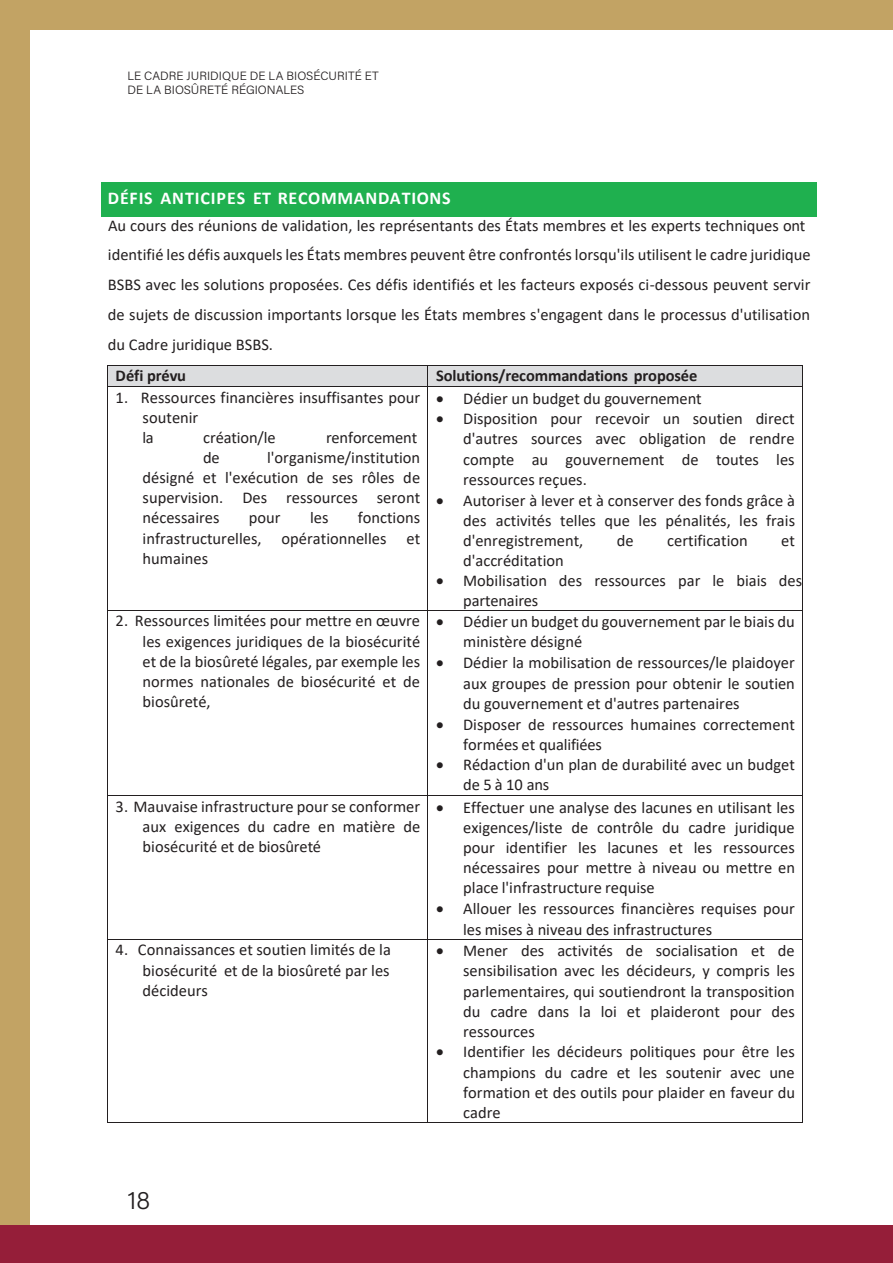
<style>
.page{position:relative;width:893px;height:1263px;background:#fff}
.page>*{position:absolute;margin:0;border:0;box-sizing:border-box;transform-origin:0 0}
.t1{font:300 25.5px "Acumin Pro";color:#231f20}
.t2{font:700 18px "Calibri";letter-spacing:.04em;color:#fff}
.t3{font:16.5px/20.1px "Calibri";color:#231f20;text-align:justify}
.t4{font:700 16.5px "Calibri";letter-spacing:-.01em;color:#231f20}
.t5{font:300 12px/14.4px "Acumin Pro";color:#231f20}
</style>
<div class="page">
<div style="left:0;top:0;width:30px;height:1235px;background:#c2a364"></div>
<div style="left:0;top:1225px;width:893px;height:38px;background:#951e39"></div>
<div style="left:0;top:0;width:893px;height:30px;background:#c2a364"></div>
<div style="left:108px;top:366px;width:319px;height:20px;background:#dcdddf"></div>
<div style="left:428px;top:366px;width:374px;height:20px;background:#dcdddf"></div>
<hr style="left:108px;top:365px;width:320px;height:1px;background:#231f20">
<hr style="left:428px;top:365px;width:374px;height:1px;background:#231f20">
<svg style="left:107px;top:365px;width:1px;height:22px"></svg>
<hr style="left:108px;top:386px;width:320px;height:1px;background:#231f20">
<hr style="left:428px;top:386px;width:374px;height:1px;background:#231f20">
<svg style="left:802px;top:365px;width:1px;height:22px"></svg>
<hr style="left:107px;top:387px;width:1px;height:223px;background:#231f20">
<hr style="left:428px;top:387px;width:1px;height:223px;background:#231f20">
<hr style="left:802px;top:387px;width:1px;height:223px;background:#231f20">
<hr style="left:108px;top:610px;width:320px;height:1px;background:#231f20">
<hr style="left:428px;top:610px;width:374px;height:1px;background:#231f20">
<hr style="left:107px;top:611px;width:1px;height:184px;background:#231f20">
<hr style="left:428px;top:611px;width:1px;height:184px;background:#231f20">
<hr style="left:802px;top:611px;width:1px;height:184px;background:#231f20">
<hr style="left:108px;top:795px;width:320px;height:1px;background:#231f20">
<hr style="left:428px;top:795px;width:374px;height:1px;background:#231f20">
<hr style="left:107px;top:796px;width:1px;height:143px;background:#231f20">
<hr style="left:428px;top:796px;width:1px;height:143px;background:#231f20">
<hr style="left:802px;top:796px;width:1px;height:143px;background:#231f20">
<hr style="left:108px;top:939px;width:320px;height:1px;background:#231f20">
<hr style="left:428px;top:939px;width:374px;height:1px;background:#231f20">
<hr style="left:107px;top:940px;width:1px;height:182px;background:#231f20">
<hr style="left:108px;top:1122px;width:320px;height:1px;background:#231f20">
<hr style="left:428px;top:940px;width:1px;height:182px;background:#231f20">
<hr style="left:428px;top:1122px;width:374px;height:1px;background:#231f20">
<hr style="left:802px;top:940px;width:1px;height:182px;background:#231f20">
<div style="left:101px;top:182px;width:716px;height:34px;background:#1fb04f"></div>
<p class="t5" style="left:128px;top:68px;width:253px">LE CADRE JURIDIQUE DE LA BIOSÉCURITÉ ET<br>DE LA BIOSÛRETÉ RÉGIONALES</p>
<p class="t2" style="left:108px;top:185px;width:344px">DÉFIS ANTICIPES ET RECOMMANDATIONS</p>
<p class="t3" style="left:108px;top:210px;width:704px;line-height:30px;text-align:left">Au cours des réunions de validation, les représentants des États membres et les experts techniques ont identifié les défis auxquels les États membres peuvent être confrontés lorsqu'ils utilisent le cadre juridique BSBS avec les solutions proposées. Ces défis identifiés et les facteurs exposés ci-dessous peuvent servir de sujets de discussion importants lorsque les États membres s'engagent dans le processus d'utilisation du Cadre juridique BSBS.</p>
<p class="t4" style="left:116px;top:364px;width:72px">Défi prévu</p>
<p class="t4" style="left:436px;top:364px;width:263px">Solutions/recommandations proposée</p>
<p class="t3" style="left:143px;top:387px;width:279px;text-align:left;text-indent:-27px">1. Ressources financières insuffisantes pour soutenir<br>la</p>
<p class="t3" style="left:436px;top:388px;width:267px">• Dédier un budget du gouvernement</p>
<p class="t3" style="left:463px;top:408px;width:333px;text-indent:-27px">• Disposition pour recevoir un soutien direct d'autres sources avec obligation de rendre compte au gouvernement de toutes les ressources reçues.</p>
<p class="t3" style="left:463px;top:490px;width:333px;text-indent:-27px">• Autoriser à lever et à conserver des fonds grâce à des activités telles que les pénalités, les frais d'enregistrement,</p>
<p class="t3" style="left:203px;top:427px;width:74px">création/le</p>
<p class="t3" style="left:326px;top:427px;width:93px">renforcement</p>
<p class="t3" style="left:203px;top:447px;width:18px">de</p>
<p class="t3" style="left:143px;top:447px;width:279px;text-indent:124px">l'organisme/institution désigné et l'exécution de ses rôles de supervision. Des ressources seront nécessaires</p>
<p class="t3" style="left:143px;top:507px;width:279px;text-indent:215px">fonctions infrastructurelles, opérationnelles et humaines</p>
<p class="t3" style="left:249px;top:507px;width:33px">pour</p>
<p class="t3" style="left:310px;top:507px;width:20px">les</p>
<p class="t3" style="left:617px;top:530px;width:18px">de</p>
<p class="t3" style="left:667px;top:530px;width:82px">certification</p>
<p class="t3" style="left:781px;top:530px;width:15px">et</p>
<p class="t3" style="left:463px;top:550px;width:102px">d'accréditation</p>
<p class="t3" style="left:463px;top:571px;width:340px;line-height:19.6px;text-indent:-27px">• Mobilisation des ressources par le biais des partenaires</p>
<p class="t3" style="left:143px;top:610px;width:279px;text-indent:-27px">2. Ressources limitées pour mettre en œuvre les exigences juridiques de la biosécurité et de la biosûreté légales, par exemple les normes nationales de biosécurité et de biosûreté,</p>
<p class="t3" style="left:463px;top:611px;width:333px;text-indent:-27px">• Dédier un budget du gouvernement par le biais du ministère désigné</p>
<p class="t3" style="left:463px;top:652px;width:333px;text-indent:-27px">• Dédier la mobilisation de ressources/le plaidoyer aux groupes de pression pour obtenir le soutien du gouvernement et d'autres partenaires</p>
<p class="t3" style="left:463px;top:714px;width:333px;text-indent:-27px">• Disposer de ressources humaines correctement formées et qualifiées</p>
<p class="t3" style="left:463px;top:754px;width:333px;text-indent:-27px">• Rédaction d'un plan de durabilité avec un budget de 5 à 10 ans</p>
<p class="t3" style="left:143px;top:796px;width:279px;text-indent:-27px">3. Mauvaise infrastructure pour se conformer aux exigences du cadre en matière de biosécurité et de biosûreté</p>
<p class="t3" style="left:463px;top:797px;width:333px;text-indent:-27px">• Effectuer une analyse des lacunes en utilisant les exigences/liste de contrôle du cadre juridique pour identifier les lacunes et les ressources nécessaires pour mettre à niveau ou mettre en place l'infrastructure requise</p>
<p class="t3" style="left:463px;top:898px;width:333px;text-indent:-27px">• Allouer les ressources financières requises pour les mises à niveau des infrastructures</p>
<p class="t3" style="left:143px;top:939px;width:250px;text-indent:-27px">4. Connaissances et soutien limités de la biosécurité et de la biosûreté par les décideurs</p>
<p class="t3" style="left:463px;top:940px;width:333px;text-indent:-27px">• Mener des activités de socialisation et de sensibilisation avec les décideurs, y compris les parlementaires, qui soutiendront la transposition du cadre dans la loi et plaideront pour des ressources</p>
<p class="t3" style="left:463px;top:1041px;width:333px;text-indent:-27px">• Identifier les décideurs politiques pour être les champions du cadre et les soutenir avec une formation et des outils pour plaider en faveur du cadre</p>
<h1 class="t1" style="left:128px;top:1183px;width:24px">18</h1>
</div>
